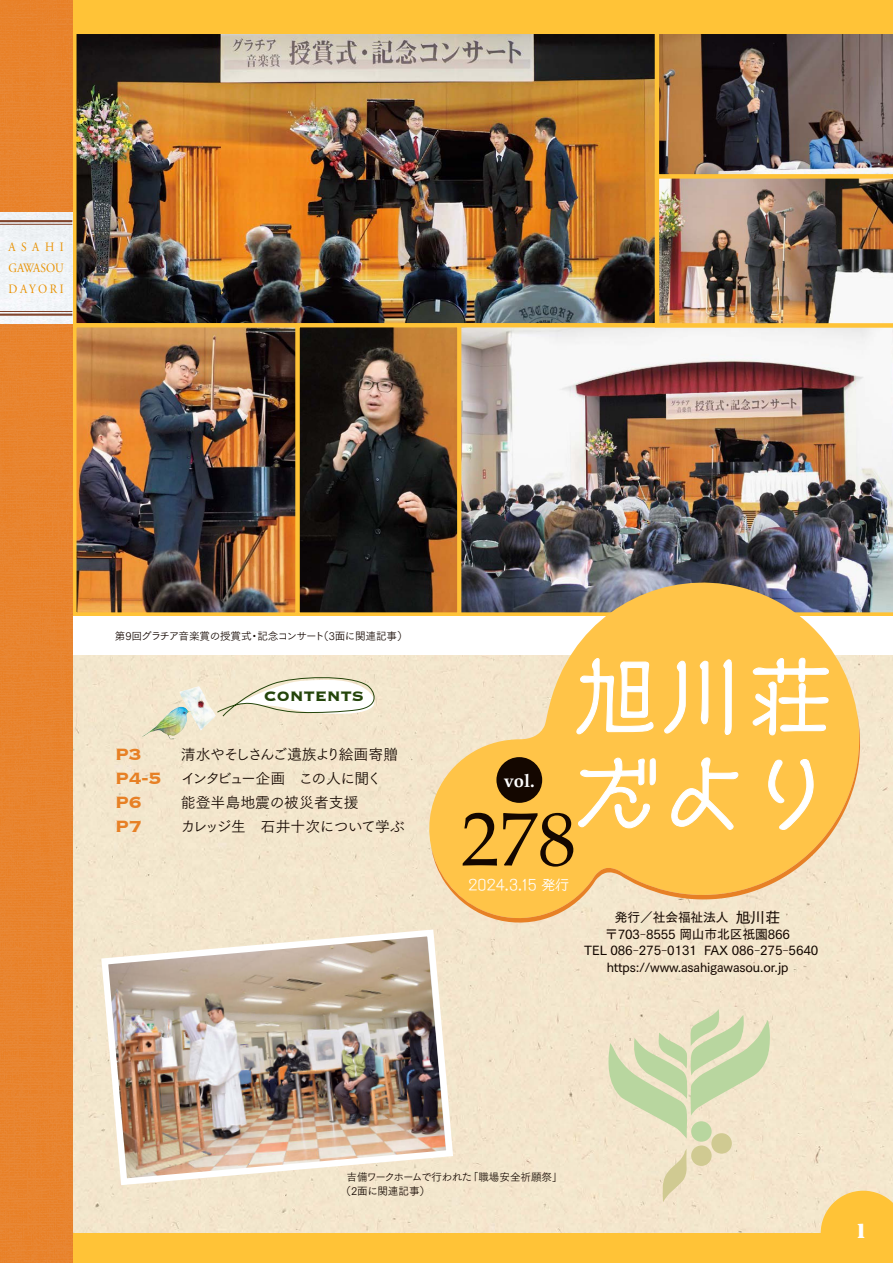
<style>
.page{position:relative;width:893px;height:1263px;background:#fff}
.page>*{position:absolute;margin:0;border:0;box-sizing:border-box;transform-origin:0 0}
.t1{font:76.5px "Palatino";color:#140700}
.t2{font:700 21.3px "Copperplate";color:#e78025}
.t3{font:19.2px "Stencil Std";color:#fff}
.t4{font:700 18.3px "Palatino";color:#fff}
.t5{font:700 18px "Copperplate";color:#23440a}
.t6{font:14.85px/24px "Tsuku Go Pro R";letter-spacing:-.12em;color:#140700}
.t7{font:14.85px "Tsuku Go Pro R";letter-spacing:-.06em;color:#140700}
.t8{font:14.85px "Tsuku Go Pro R";color:#140700}
.t9{font:13.8px "New Cinema A Std D";color:#fff}
.t10{font:12.75px/16.6px "Tsuku Go Pro D";letter-spacing:-.01em;color:#140700;text-align:center}
.t11{font:12.75px/21px "Adobe Garamond Pro";letter-spacing:.21em;color:#e99100;text-align:justify;scale:.9 1}
.t12{font:10.65px/13.8px "Tsuku Go Pro R";letter-spacing:-.04em;color:#140700}
.s1{font-family:"Copperplate";font-weight:700;font-size:21.3px;color:#e78025}
.s2{font-size:14.85px}
</style>
<div class="page">
<div style="left:72px;top:655px;width:821px;height:578px;background:#f3e6cc"></div>
<svg style="left:608px;top:1009px;width:162px;height:130px"></svg>
<svg style="left:661px;top:1149px;width:26px;height:53px"></svg>
<div style="left:691px;top:1121px;width:21px;height:21px;background:#b8d69f;border-radius:50%"></div>
<div style="left:711px;top:1133px;width:21px;height:21px;background:#d0ca92;border-radius:50%"></div>
<div style="left:691px;top:1145px;width:21px;height:21px;background:#d0ca92;border-radius:50%"></div>
<img style="left:77px;top:35px;width:577px;height:287px">
<div style="left:72px;top:30px;width:587px;height:297px;border:4px solid #ffc337"></div>
<img style="left:77px;top:328px;width:218px;height:284px">
<div style="left:72px;top:323px;width:228px;height:294px;border:4px solid #ffc337"></div>
<img style="left:461px;top:323px;width:432px;height:293px">
<img style="left:98px;top:926px;width:359px;height:262px">
<svg style="left:301px;top:328px;width:155px;height:284px"></svg>
<div style="left:296px;top:323px;width:165px;height:294px;border:4px solid #ffc337"></div>
<img style="left:655px;top:30px;width:238px;height:297px">
<div style="left:0;top:1233px;width:893px;height:30px;background:#ffc337"></div>
<svg style="left:821px;top:1191px;width:72px;height:42px"></svg>
<div style="left:0;top:0;width:893px;height:30px;background:#ffc337"></div>
<img style="left:185px;top:686px;width:14px;height:4px">
<img style="left:146px;top:707px;width:33px;height:27px">
<svg style="left:217px;top:677px;width:157px;height:40px"></svg>
<div style="left:0;top:0;width:72px;height:1263px;background:#e8842f"></div>
<div style="left:0;top:213px;width:72px;height:110px;background:#eff3f6"></div>
<hr style="left:0;top:220px;width:72px;height:2px;background:#81452d">
<hr style="left:0;top:224px;width:72px;height:1px;background:#81452d">
<hr style="left:0;top:314px;width:72px;height:2px;background:#81452d">
<hr style="left:0;top:311px;width:72px;height:1px;background:#81452d">
<svg style="left:417px;top:570px;width:464px;height:354px"></svg>
<svg style="left:431px;top:710px;width:429px;height:218px;fill:#ffc448"></svg>
<svg style="left:576px;top:657px;width:78px;height:78px"></svg>
<svg style="left:664px;top:659px;width:68px;height:76px"></svg>
<svg style="left:752px;top:657px;width:77px;height:79px"></svg>
<svg style="left:577px;top:757px;width:79px;height:72px"></svg>
<svg style="left:671px;top:757px;width:68px;height:73px"></svg>
<svg style="left:768px;top:758px;width:46px;height:72px"></svg>
<div style="left:496px;top:757px;width:46px;height:46px;background:#140700;border-radius:50%"></div>
<p class="t11" style="left:8px;top:237px;width:63px">ASAHI GAWASOU DAYORI</p>
<p class="t12" style="left:115px;top:628px;width:294px">第9回グラチア音楽賞の授賞式・記念コンサート（3面に関連記事）</p>
<h3 class="t5" style="left:264px;top:684px;width:102px">CONTENTS</h3>
<p class="t6" style="left:115px;top:740px;width:285px;text-indent:66px">清水やそしさんご遺族より絵画寄贈<br><span class="s1">P4-5</span> インタビュー企画　この人に聞く</p>
<h2 class="t2" style="left:115px;top:788px;width:28px">P6</h2>
<p class="t8" style="left:181px;top:790px;width:179px">能登半島地震の被災者支援</p>
<h2 class="t2" style="left:115px;top:812px;width:28px">P7</h2>
<p class="t7" style="left:181px;top:814px;width:225px">カレッジ生　石井十次について学ぶ</p>
<h2 class="t2" style="left:115px;top:740px;width:28px">P3</h2>
<h3 class="t4" style="left:504px;top:765px;width:33px">vol.</h3>
<h1 class="t1" style="left:461px;top:776px;width:116px">278</h1>
<p class="t9" style="left:468px;top:874px;width:102px">2024.3.15 発行</p>
<p class="t10" style="left:584px;top:907px;width:235px">発行／社会福祉法人 <span class="s2">旭川荘</span>〒703―8555 岡山市北区祇園866<br>TEL 086―275―0131 FAX 086―275―5640 https://www.asahigawasou.or.jp</p>
<p class="t12" style="left:341px;top:1168px;width:224px;text-indent:6px">吉備ワークホームで行われた「職場安全祈願祭」（2面に関連記事）</p>
<h3 class="t3" style="left:855px;top:1219px;width:14px">1</h3>
</div>
